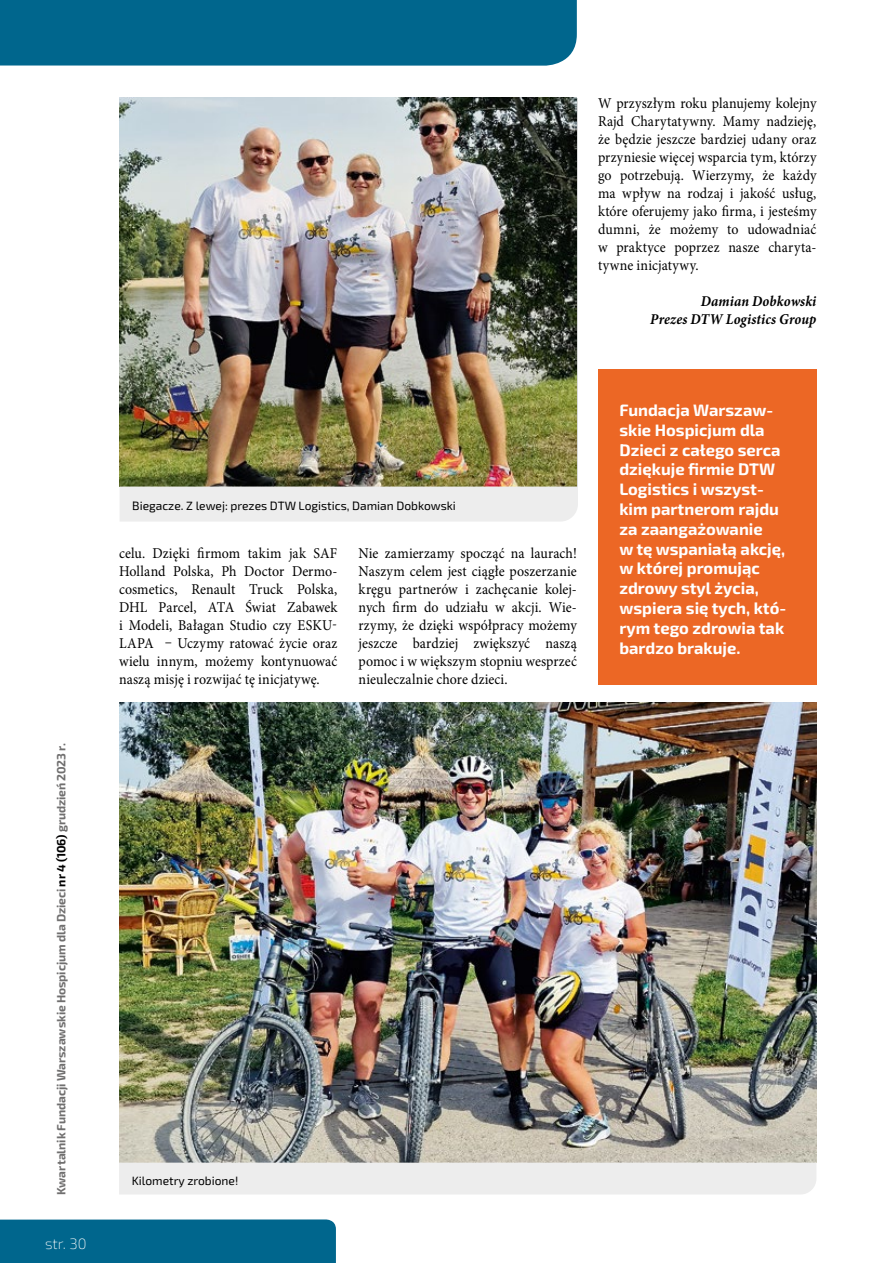
<style>
.page{position:relative;width:893px;height:1263px;background:#fff}
.page>*{position:absolute;margin:0;border:0;box-sizing:border-box;transform-origin:0 0}
.t1{font:700 16.5px/19.8px "Exo 2";color:#fff}
.t2{font:15px/18px "Minion Pro";letter-spacing:.005em;color:#000;text-align:justify;scale:.93 1}
.t3{font:italic 700 15px/18px "Minion Pro";letter-spacing:.01em;color:#000;text-align:right;scale:.93 1}
.t4{font:200 15px "Exo 2";color:#fff}
.t5{font:700 12px "Exo 2";letter-spacing:-.005em;color:#706f6f}
.t6{font:12px "Exo 2";color:#000}
.s1{color:#000}
</style>
<div class="page">
<div style="left:0;top:1219px;width:336px;height:44px;background:#00668d"></div>
<div style="left:0;top:0;width:577px;height:66px;background:#00668d"></div>
<img style="left:120px;top:702px;width:696px;height:460px">
<div style="left:119px;top:1162px;width:697px;height:32px;background:#ededed"></div>
<img style="left:119px;top:98px;width:458px;height:388px">
<div style="left:120px;top:486px;width:458px;height:36px;background:#ededed"></div>
<div style="left:598px;top:369px;width:218px;height:315px;background:#ec6725"></div>
<p class="t5" style="left:53px;top:1195px;width:453px;rotate:-90deg">Kwartalnik Fundacji Warszawskie Hospicjum dla Dzieci <span class="s1">nr 4 (106)</span> grudzień 2023 r.</p>
<p class="t4" style="left:45px;top:1233px;width:43px">str. 30</p>
<p class="t2" style="left:598px;top:94px;width:236px">W przyszłym roku planujemy kolejny Rajd Charytatywny. Mamy nadzieję, że będzie jeszcze bardziej udany oraz przyniesie więcej wsparcia tym, którzy go potrzebują. Wierzymy, że każdy ma wpływ na rodzaj i jakość usług, które oferujemy jako firma, i jesteśmy dumni, że możemy to udowadniać w praktyce poprzez nasze charyta&shy;tywne inicjatywy.</p>
<p class="t3" style="left:650px;top:292px;width:180px">Damian Dobkowski<br>Prezes DTW Logistics Group</p>
<p class="t6" style="left:132px;top:497px;width:325px">Biegacze. Z lewej: prezes DTW Logistics, Damian Dobkowski</p>
<p class="t2" style="left:119px;top:544px;width:236px">celu. Dzięki firmom takim jak SAF Holland Polska, Ph Doctor Dermo&shy;cosmetics, Renault Truck Polska, DHL Parcel, ATA Świat Zabawek i Modeli, Bałagan Studio czy ESKU-LAPA – Uczymy ratować życie oraz wielu innym, możemy kontynuować naszą misję i rozwijać tę inicjatywę.</p>
<p class="t2" style="left:359px;top:544px;width:236px">Nie zamierzamy spocząć na laurach!<br>Naszym celem jest ciągłe poszerzanie kręgu partnerów i zachęcanie kolej&shy;nych firm do udziału w akcji. Wie&shy;rzymy, że dzięki współpracy możemy jeszcze bardziej zwiększyć naszą pomoc i w większym stopniu wesprzeć nieuleczalnie chore dzieci.</p>
<p class="t1" style="left:619px;top:400px;width:168px">Fundacja Warszaw&shy;skie Hospicjum dla<br>Dzieci z całego serca dziękuje firmie DTW<br>Logistics i wszyst&shy;kim partnerom rajdu za zaangażowanie<br>w tę wspaniałą akcję, w której promując zdrowy styl życia, wspiera się tych, któ&shy;rym tego zdrowia tak bardzo brakuje.</p>
<p class="t6" style="left:132px;top:1172px;width:108px">Kilometry zrobione!</p>
</div>
